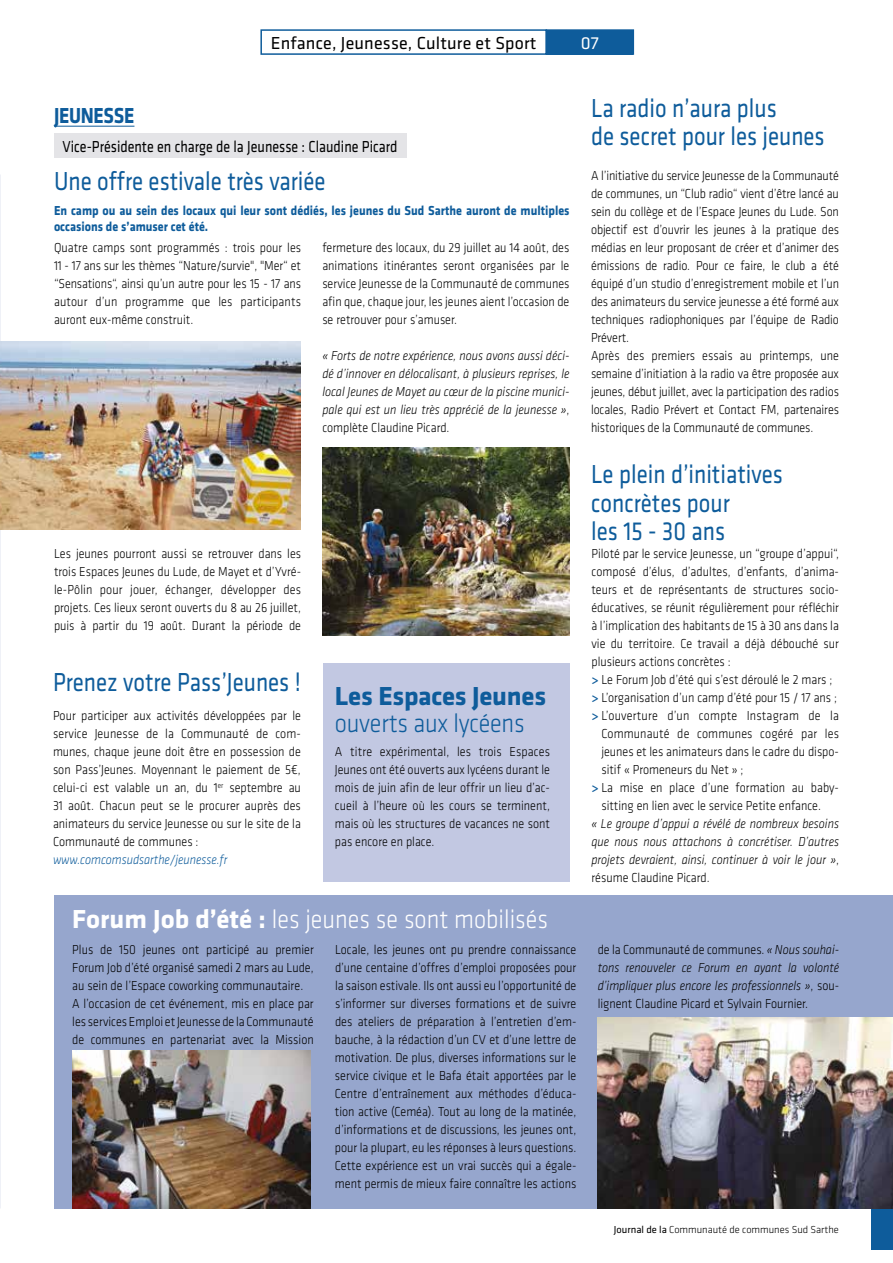
<style>
.page{position:relative;width:893px;height:1263px;background:#fff}
.page>*{position:absolute;margin:0;border:0;box-sizing:border-box;transform-origin:0 0}
.t1{font:27px/28.5px "Klavika";color:#0e5c9b;scale:.85 1}
.t2{font:300 27px "Klavika";color:#fff;scale:.9 1}
.t3{font:300 27px "Klavika";letter-spacing:-.01em;color:#0e5c9b;scale:.9 1}
.t4{font:700 27px "Klavika";letter-spacing:-.01em;color:#0e5c9b}
.t5{font:700 22.5px "Klavika";letter-spacing:-.015em;color:#0e5c9b;scale:.86 1}
.t6{font:18px "Klavika";letter-spacing:.01em;color:#000}
.t7{font:18px "Klavika";color:#fff}
.t8{font:16.5px "Klavika";color:#000;scale:.85 1}
.t9{font:300 13.5px/18px "Klavika";color:#000;text-align:justify;scale:.9 1}
.t10{font:italic 300 13.5px/18px "Klavika";color:#000;text-align:justify;scale:.9 1}
.t11{font:700 13.5px/16.2px "Klavika";color:#0e5c9b;scale:.9 1}
.t12{font:italic 300 13.5px "Klavika";color:#0e5c9b;scale:.9 1}
.t13{font:300 10.5px "Klavika";color:#000}
.s1{font-style:normal}
.s2{font-weight:700}
.s3{font-weight:500;color:#0e5c9b}
.s4{font-weight:400}
</style>
<div class="page">
<div style="left:54px;top:895px;width:839px;height:314px;background:#96a6cd"></div>
<div style="left:323px;top:663px;width:246px;height:218px;background:#c2c8e2"></div>
<div style="left:54px;top:134px;width:353px;height:24px;background:#e4e4e7"></div>
<div style="left:872px;top:1208px;width:21px;height:42px;background:#0e5c9b"></div>
<hr style="left:54px;top:126px;width:80px;height:1px;background:#0e5c9b">
<img style="left:0;top:342px;width:301px;height:187px">
<div style="left:260px;top:29px;width:287px;height:26px;border:2px solid #0e5c9b"></div>
<div style="left:546px;top:30px;width:87px;height:24px;background:#0e5c9b"></div>
<div style="left:546px;top:29px;width:88px;height:26px;border:2px solid #0e5c9b"></div>
<img style="left:72px;top:1050px;width:238px;height:159px">
<img style="left:598px;top:1017px;width:295px;height:192px">
<img style="left:323px;top:448px;width:247px;height:187px">
<h3 class="t6" style="left:271px;top:31px;width:267px">Enfance, Jeunesse, Culture et Sport</h3>
<h3 class="t7" style="left:581px;top:31px;width:19px">07</h3>
<h2 class="t5" style="left:54px;top:99px;width:95px">JEUNESSE</h2>
<p class="t8" style="left:63px;top:136px;width:395px">Vice-Présidente en charge de la Jeunesse : Claudine Picard</p>
<h1 class="t1" style="left:54px;top:166px;width:321px">Une offre estivale très variée</h1>
<p class="t11" style="left:54px;top:201px;width:574px">En camp ou au sein des locaux qui leur sont dédiés, les jeunes du Sud Sarthe auront de multiples occasions de s’amuser cet été.</p>
<p class="t9" style="left:54px;top:238px;width:276px">Quatre camps sont programmés : trois pour les 11 - 17 ans sur les thèmes “Nature/survie", "Mer“ et “Sensations“, ainsi qu’un autre pour les 15 - 17 ans autour d’un programme que les participants auront eux-même construit.</p>
<p class="t9" style="left:322px;top:238px;width:276px">fermeture des locaux, du 29 juillet au 14 août, des animations itinérantes seront organisées par le service Jeunesse de la Communauté de communes afin que, chaque jour, les jeunes aient l’occasion de se retrouver pour s’amuser.</p>
<p class="t10" style="left:322px;top:346px;width:276px">« Forts de notre expérience, nous avons aussi déci&shy;dé d’innover en délocalisant, à plusieurs reprises, le local Jeunes de Mayet au cœur de la piscine munici&shy;pale qui est un lieu très apprécié de la jeunesse »<span class="s1">, complète Claudine Picard.</span></p>
<p class="t9" style="left:54px;top:544px;width:276px">Les jeunes pourront aussi se retrouver dans les trois Espaces Jeunes du Lude, de Mayet et d’Yvré&shy;le-Pôlin pour jouer, échanger, développer des projets. Ces lieux seront ouverts du 8 au 26 juillet, puis à partir du 19 août. Durant la période de</p>
<h1 class="t1" style="left:53px;top:666px;width:293px">Prenez votre Pass’Jeunes !</h1>
<p class="t9" style="left:53px;top:706px;width:277px">Pour participer aux activités développées par le service Jeunesse de la Communauté de com&shy;munes, chaque jeune doit être en possession de son Pass’Jeunes. Moyennant le paiement de 5€, celui-ci est valable un an, du 1<sup>er</sup> septembre au 31 août. Chacun peut se le procurer auprès des animateurs du service Jeunesse ou sur le site de la Communauté de communes :</p>
<p class="t12" style="left:53px;top:851px;width:195px">www.comcomsudsarthe/jeunesse.fr</p>
<h1 class="t4" style="left:335px;top:676px;width:213px">Les Espaces Jeunes</h1>
<h1 class="t3" style="left:335px;top:706px;width:212px">ouverts aux lycéens</h1>
<p class="t9" style="left:335px;top:742px;width:240px">A titre expérimental, les trois Espaces Jeunes ont été ouverts aux lycéens durant le mois de juin afin de leur offrir un lieu d’ac&shy;cueil à l’heure où les cours se terminent, mais où les structures de vacances ne sont pas encore en place.</p>
<h1 class="t2" style="left:72px;top:903px;width:530px"><span class="s2">Forum Job d’été :</span> les jeunes se sont mobilisés</h1>
<h1 class="t1" style="left:591px;top:93px;width:276px">La radio n’aura plus<br>de secret pour les jeunes</h1>
<p class="t9" style="left:591px;top:166px;width:277px;text-align:left">A l’initiative du service Jeunesse de la Communauté de communes, un “Club radio“ vient d’être lancé au sein du collège et de l’Espace Jeunes du Lude. Son objectif est d’ouvrir les jeunes à la pratique des médias en leur proposant de créer et d’animer des émissions de radio. Pour ce faire, le club a été équipé d’un studio d’enregistrement mobile et l’un des animateurs du service jeunesse a été formé aux techniques radiophoniques par l’équipe de Radio Prévert.<br>Après des premiers essais au printemps, une semaine d’initiation à la radio va être proposée aux jeunes, début juillet, avec la participation des radios locales, Radio Prévert et Contact FM, partenaires historiques de la Communauté de communes.</p>
<h1 class="t1" style="left:591px;top:459px;width:227px">Le plein d’initiatives concrètes pour<br>les 15 - 30 ans</h1>
<p class="t9" style="left:591px;top:544px;width:277px">Piloté par le service Jeunesse, un “groupe d’appui“,</p>
<p class="t9" style="left:591px;top:562px;width:277px">composé d’élus, d’adultes, d’enfants, d’anima-</p>
<p class="t9" style="left:591px;top:580px;width:276px">teurs et de représentants de structures socio-</p>
<p class="t9" style="left:591px;top:598px;width:277px">éducatives, se réunit régulièrement pour réfléchir</p>
<p class="t9" style="left:591px;top:616px;width:276px">à l’implication des habitants de 15 à 30 ans dans la</p>
<p class="t9" style="left:591px;top:634px;width:277px">vie du territoire. Ce travail a déjà débouché sur</p>
<p class="t9" style="left:591px;top:652px;width:156px">plusieurs actions concrètes :</p>
<p class="t9" style="left:591px;top:670px;width:269px"><span class="s3">&gt;</span> Le Forum Job d’été qui s’est déroulé le 2 mars ;</p>
<p class="t9" style="left:591px;top:688px;width:274px"><span class="s3">&gt;</span> L’organisation d’un camp d’été pour 15 / 17 ans ;</p>
<p class="t9" style="left:591px;top:706px;width:277px"><span class="s3">&gt;</span> L’ouverture d’un compte Instagram de la</p>
<p class="t9" style="left:601px;top:724px;width:265px">Communauté de communes cogéré par les</p>
<p class="t9" style="left:601px;top:742px;width:265px">jeunes et les animateurs dans le cadre du dispo-</p>
<p class="t9" style="left:601px;top:760px;width:159px">sitif « Promeneurs du Net » ;</p>
<p class="t9" style="left:591px;top:778px;width:277px"><span class="s3">&gt;</span> La mise en place d’une formation au baby-</p>
<p class="t9" style="left:601px;top:796px;width:246px">sitting en lien avec le service Petite enfance.</p>
<p class="t10" style="left:591px;top:814px;width:277px">« Le groupe d’appui a révélé de nombreux besoins que nous nous attachons à concrétiser. D’autres projets devraient, ainsi, continuer à voir le jour »<span class="s1">, résume Claudine Picard.</span></p>
<p class="t9" style="left:72px;top:940px;width:270px;text-align:left">Plus de 150 jeunes ont participé au premier Forum Job d’été organisé samedi 2 mars au Lude, au sein de l’Espace coworking communautaire.<br>A l’occasion de cet événement, mis en place par les services Emploi et Jeunesse de la Communauté de communes en partenariat avec la Mission</p>
<p class="t9" style="left:335px;top:940px;width:270px">Locale, les jeunes ont pu prendre connaissance d’une centaine d’offres d’emploi proposées pour la saison estivale. Ils ont aussi eu l’opportunité de s’informer sur diverses formations et de suivre des ateliers de préparation à l’entretien d’em&shy;bauche, à la rédaction d’un CV et d’une lettre de motivation. De plus, diverses informations sur le service civique et le Bafa était apportées par le Centre d’entraînement aux méthodes d’éduca&shy;tion active (Ceméa). Tout au long de la matinée, d’informations et de discussions, les jeunes ont, pour la plupart, eu les réponses à leurs questions.<br>Cette expérience est un vrai succès qui a égale&shy;ment permis de mieux faire connaître les actions</p>
<p class="t10" style="left:598px;top:940px;width:270px"><span class="s1">de la Communauté de communes.</span> « Nous souhai&shy;tons renouveler ce Forum en ayant la volonté d’impliquer plus encore les professionnels »<span class="s1">, sou&shy;lignent Claudine Picard et Sylvain Fournier.</span></p>
<p class="t13" style="left:614px;top:1223px;width:227px"><span class="s4">Journal de la</span> Communauté de communes Sud Sarthe</p>
</div>
